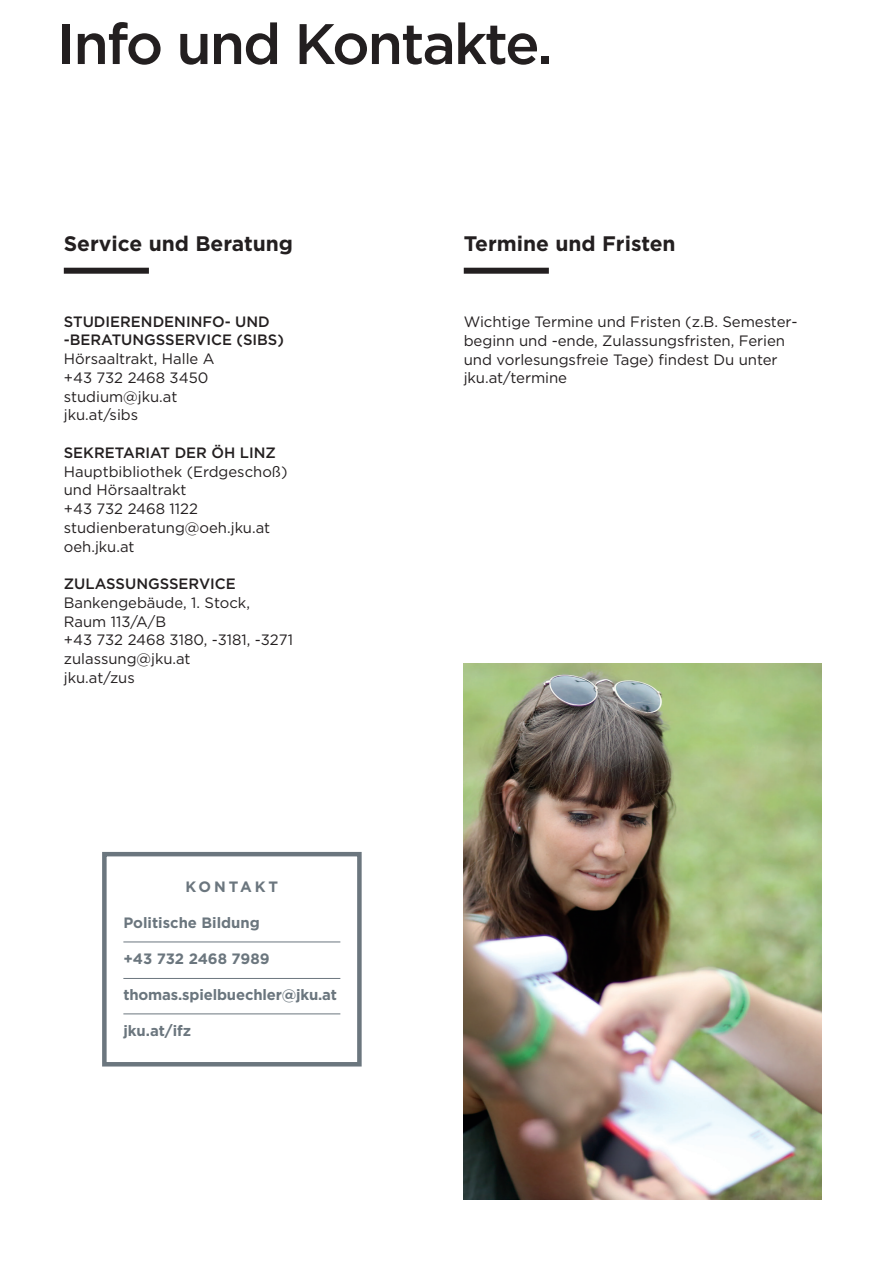
<style>
.page{position:relative;width:885px;height:1263px;background:#fff}
.page>*{position:absolute;margin:0;border:0;box-sizing:border-box;transform-origin:0 0}
.t1{font:500 57px "Gotham";letter-spacing:-.04em;color:#231f20}
.t2{font:700 21px "Gotham";color:#231f20}
.t3{font:15px/18.8px "Gotham";color:#231f20}
.t4{font:500 15px/18.8px "Gotham";color:#231f20}
.t5{font:700 15px "Gotham";letter-spacing:-.005em;color:#6b767e}
</style>
<div class="page">
<div style="left:102px;top:852px;width:259px;height:214px;border:4px solid #6b767e"></div>
<hr style="left:123px;top:941px;width:217px;height:1px;background:#6b767e">
<hr style="left:123px;top:1013px;width:217px;height:1px;background:#6b767e">
<hr style="left:123px;top:978px;width:217px;height:1px;background:#6b767e">
<div style="left:64px;top:268px;width:85px;height:6px;background:#231f20"></div>
<div style="left:463px;top:268px;width:86px;height:6px;background:#231f20"></div>
<img style="left:463px;top:663px;width:358px;height:536px">
<h1 class="t1" style="left:57px;top:7px;width:496px">INFO UND KONTAKTE.</h1>
<h2 class="t2" style="left:64px;top:229px;width:231px">Service und Beratung</h2>
<p class="t4" style="left:64px;top:312px;width:205px;text-indent:56px">RENDENINFO- UND -BERATUNGSSE</p>
<p class="t4" style="left:64px;top:312px;width:29px">STUDIE</p>
<p class="t4" style="left:185px;top:331px;width:101px">RVI CE (SIBS)</p>
<p class="t3" style="left:64px;top:349px;width:152px">Hörsaaltrakt, Halle A +43 732 2468 3450 studium@jku.at jku.at/sibs</p>
<p class="t4" style="left:64px;top:443px;width:11px">SEK</p>
<p class="t4" style="left:94px;top:443px;width:181px">RETARIAT DER ÖH LI NZ</p>
<p class="t3" style="left:64px;top:462px;width:225px">Hauptbibliothek (Erdgeschoß) und Hörsaaltrakt<br>+43 732 2468 1122 studienberatung@oeh.jku.at oeh.jku.at</p>
<p class="t4" style="left:64px;top:574px;width:42px">ZULASSU</p>
<p class="t4" style="left:136px;top:574px;width:23px">NGSSE</p>
<p class="t4" style="left:188px;top:574px;width:47px">RVICE</p>
<p class="t3" style="left:64px;top:593px;width:231px">Bankengebäude, 1. Stock,<br>Raum 113/A/B<br>+43 732 2468 3180, -3181, -3271 zulassung@jku.at<br>jku.at/zus</p>
<p class="t5" style="left:185px;top:877px;width:94px">kontak t</p>
<p class="t5" style="left:123px;top:913px;width:138px">Politische Bildung</p>
<p class="t5" style="left:123px;top:949px;width:148px">+43 732 2468 7989</p>
<p class="t5" style="left:123px;top:985px;width:215px">thomas.spielbuechler@jku.at</p>
<p class="t5" style="left:123px;top:1021px;width:69px">jku.at/ifz</p>
<h2 class="t2" style="left:463px;top:229px;width:213px">Termine und Fristen</h2>
<p class="t3" style="left:463px;top:312px;width:335px">Wichtige Termine und Fristen (z.B. Semester&shy;beginn und -ende, Zulassungsfristen, Ferien und vorlesungsfreie Tage) findest Du unter jku.at/termine</p>
</div>
